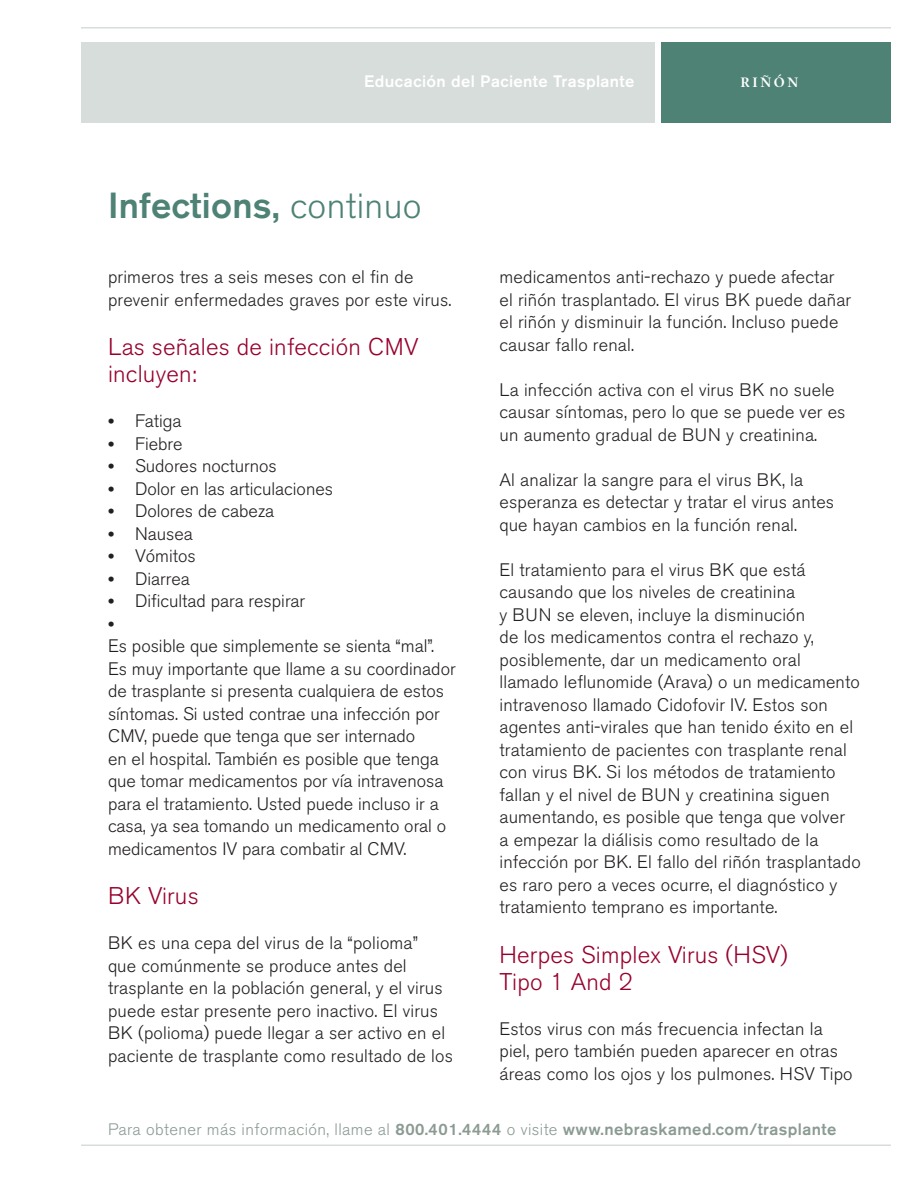
<style>
.page{position:relative;width:918px;height:1188px;background:#fff}
.page>*{position:absolute;margin:0;border:0;box-sizing:border-box;transform-origin:0 0}
.t1{font:500 36px "Akzidenz Grotesk BE";letter-spacing:.01em;color:#4e8275}
.t2{font:300 24px/27px "Akzidenz Grotesk BE";letter-spacing:.01em;color:#98012d}
.t3{font:300 18px/22.5px "Akzidenz Grotesk BE";letter-spacing:.01em;color:#231f20}
.t4{font:18px "Times";color:#231f20}
.t5{font:500 16.5px "Akzidenz Grotesk BE";letter-spacing:.025em;color:#8b9b92}
.t6{font:500 16.5px "Akzidenz Grotesk BE";letter-spacing:.025em;color:#fff}
.t7{font:600 13.5px "Stone Serif";letter-spacing:.2em;color:#fff}
.s1{font-weight:300}
.s2{font-family:"Times";font-weight:400}
</style>
<div class="page">
<hr style="left:81px;top:1144px;width:810px;height:2px;background:#d7ddda">
<div style="left:81px;top:42px;width:574px;height:81px;background:#d7ddda"></div>
<hr style="left:81px;top:27px;width:810px;height:1px;background:#d7ddda">
<div style="left:662px;top:42px;width:229px;height:81px;background:#4e8275"></div>
<p class="t6" style="left:364px;top:71px;width:272px">Educación del Paciente Trasplante</p>
<p class="t7" style="left:741px;top:74px;width:59px">RIÑÓN</p>
<p class="t1" style="left:108px;top:183px;width:315px">Infections, <span class="s1">continuo</span></p>
<p class="t3" style="left:108px;top:266px;width:345px">primeros tres a seis meses con el fin de prevenir enfermedades graves por este virus.</p>
<p class="t2" style="left:108px;top:334px;width:312px">Las señales de infección CMV incluyen:</p>
<p class="t3" style="left:108px;top:410px;width:75px"><span class="s2">•</span> Fatiga</p>
<p class="t3" style="left:108px;top:433px;width:76px"><span class="s2">•</span> Fiebre</p>
<p class="t3" style="left:108px;top:455px;width:170px"><span class="s2">•</span> Sudores nocturnos</p>
<p class="t3" style="left:108px;top:478px;width:227px"><span class="s2">•</span> Dolor en las articulaciones</p>
<p class="t3" style="left:108px;top:500px;width:168px"><span class="s2">•</span> Dolores de cabeza</p>
<p class="t3" style="left:108px;top:523px;width:86px"><span class="s2">•</span> Nausea</p>
<p class="t3" style="left:108px;top:545px;width:89px"><span class="s2">•</span> Vómitos</p>
<p class="t3" style="left:108px;top:568px;width:83px"><span class="s2">•</span> Diarrea</p>
<p class="t3" style="left:108px;top:590px;width:199px"><span class="s2">•</span> Dificultad para respirar</p>
<p class="t4" style="left:108px;top:607px;width:8px">•</p>
<p class="t3" style="left:108px;top:635px;width:349px">Es posible que simplemente se sienta “mal”.<br>Es muy importante que llame a su coordinador de trasplante si presenta cualquiera de estos síntomas. Si usted contrae una infección por CMV, puede que tenga que ser internado<br>en el hospital. También es posible que tenga que tomar medicamentos por vía intravenosa para el tratamiento. Usted puede incluso ir a casa, ya sea tomando un medicamento oral o medicamentos IV para combatir al CMV.</p>
<p class="t2" style="left:108px;top:883px;width:92px">BK Virus</p>
<p class="t3" style="left:108px;top:932px;width:346px">BK es una cepa del virus de la “polioma”<br>que comúnmente se produce antes del trasplante en la población general, y el virus puede estar presente pero inactivo. El virus BK (polioma) puede llegar a ser activo en el paciente de trasplante como resultado de los</p>
<p class="t3" style="left:500px;top:266px;width:353px">medicamentos anti-rechazo y puede afectar el riñón trasplantado. El virus BK puede dañar el riñón y disminuir la función. Incluso puede causar fallo renal.</p>
<p class="t3" style="left:500px;top:379px;width:348px">La infección activa con el virus BK no suele causar síntomas, pero lo que se puede ver es un aumento gradual de BUN y creatinina.</p>
<p class="t3" style="left:500px;top:469px;width:336px">Al analizar la sangre para el virus BK, la esperanza es detectar y tratar el virus antes que hayan cambios en la función renal.</p>
<p class="t3" style="left:500px;top:559px;width:363px">El tratamiento para el virus BK que está causando que los niveles de creatinina<br>y BUN se eleven, incluye la disminución<br>de los medicamentos contra el rechazo y, posiblemente, dar un medicamento oral llamado leflunomide (Arava) o un medicamento intravenoso llamado Cidofovir IV. Estos son agentes anti-virales que han tenido éxito en el tratamiento de pacientes con trasplante renal con virus BK. Si los métodos de tratamiento fallan y el nivel de BUN y creatinina siguen aumentando, es posible que tenga que volver<br>a empezar la diálisis como resultado de la infección por BK. El fallo del riñón trasplantado es raro pero a veces ocurre, el diagnóstico y tratamiento temprano es importante.</p>
<p class="t2" style="left:500px;top:942px;width:290px">Herpes Simplex Virus (HSV)<br>Tipo 1 And 2</p>
<p class="t3" style="left:500px;top:1018px;width:355px">Estos virus con más frecuencia infectan la piel, pero también pueden aparecer en otras áreas como los ojos y los pulmones. HSV Tipo</p>
<p class="t5" style="left:108px;top:1119px;width:730px"><span class="s1">Para obtener más información, llame al</span> 800.401.4444 <span class="s1">o visite</span> www.nebraskamed.com/trasplante</p>
</div>
